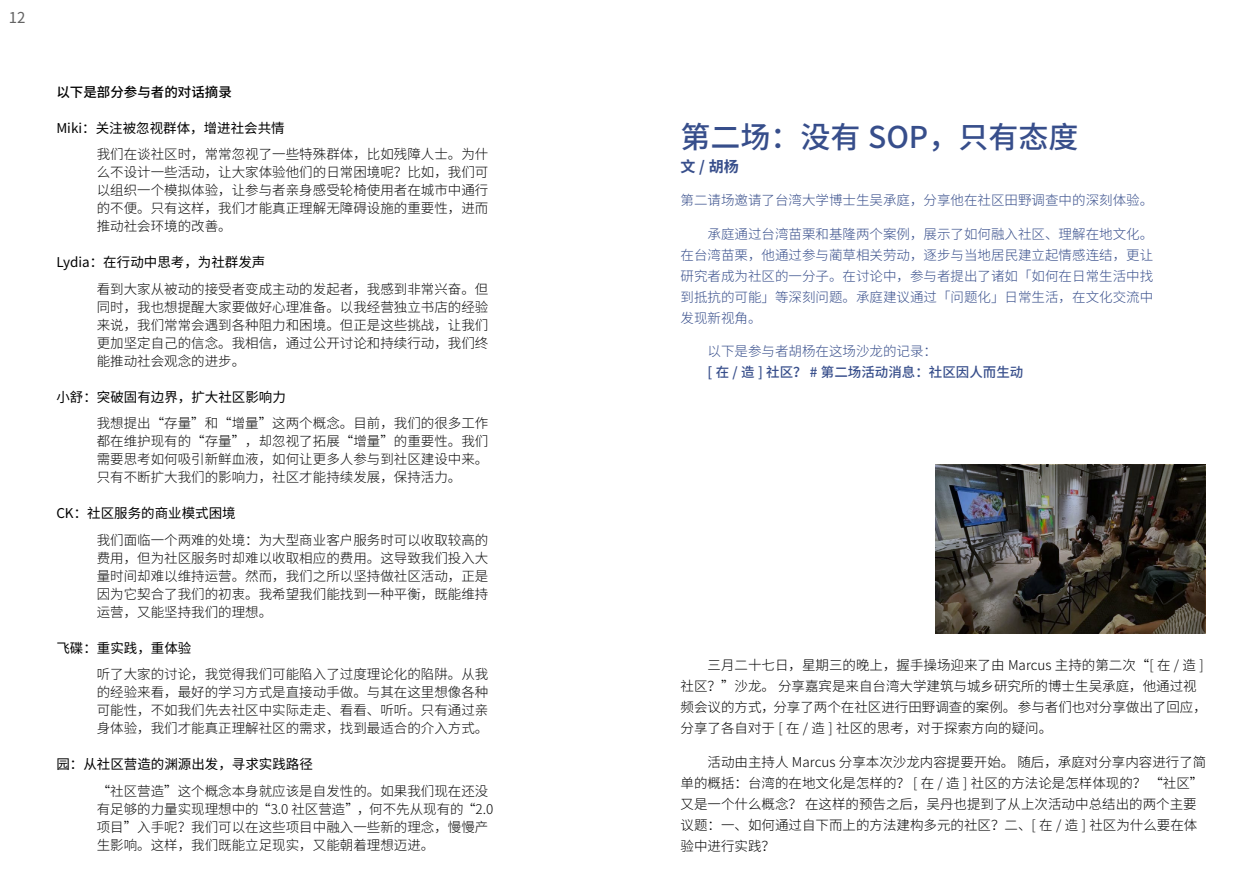
<style>
.page{position:relative;width:1259px;height:893px;background:#fff}
.page>*{position:absolute;margin:0;border:0;box-sizing:border-box;transform-origin:0 0}
.t1{font:500 30px "Source Han Sans CN";color:#374e8b}
.t2{font:700 15px "Source Han Sans CN";color:#374e8b}
.t3{font:15px "Source Han Sans CN";color:#636363}
.t4{font:300 13.5px/18px "Source Han Sans CN";color:#090909;text-align:justify}
.t5{font:300 13.5px/21px "Source Han Sans CN";color:#000}
.t6{font:300 13.5px/21px "Source Han Sans CN";color:#374e8b;text-align:justify}
.t7{font:13.5px "Source Han Sans CN";color:#000}
.t8{font:500 13.5px "Source Han Sans CN";color:#374e8b}
.t9{font:500 13.5px "Source Han Sans CN";color:#000}
</style>
<div class="page">
<img style="left:935px;top:465px;width:270px;height:169px">
<p class="t3" style="left:9px;top:9px;width:18px">12</p>
<p class="t9" style="left:56px;top:84px;width:177px">以下是部分参与者的对话摘录</p>
<p class="t7" style="left:56px;top:120px;width:230px">Miki：关注被忽视群体，增进社会共情</p>
<p class="t4" style="left:97px;top:146px;width:393px">我们在谈社区时，常常忽视了一些特殊群体，比如残障人士。为什么不设计一些活动，让大家体验他们的日常困境呢？比如，我们可以组织一个模拟体验，让参与者亲身感受轮椅使用者在城市中通行的不便。只有这样，我们才能真正理解无障碍设施的重要性，进而推动社会环境的改善。</p>
<p class="t7" style="left:56px;top:255px;width:210px">Lydia：在行动中思考，为社群发声</p>
<p class="t4" style="left:97px;top:280px;width:393px">看到大家从被动的接受者变成主动的发起者，我感到非常兴奋。但同时，我也想提醒大家要做好心理准备。以我经营独立书店的经验来说，我们常常会遇到各种阻力和困境。但正是这些挑战，让我们更加坚定自己的信念。我相信，通过公开讨论和持续行动，我们终能推动社会观念的进步。</p>
<p class="t7" style="left:56px;top:389px;width:231px">小舒：突破固有边界，扩大社区影响力</p>
<p class="t4" style="left:97px;top:415px;width:393px">我想提出“存量”和“增量”这两个概念。目前，我们的很多工作都在维护现有的“存量”，却忽视了拓展“增量”的重要性。我们需要思考如何吸引新鲜血液，如何让更多人参与到社区建设中来。只有不断扩大我们的影响力，社区才能持续发展，保持活力。</p>
<p class="t7" style="left:56px;top:506px;width:181px">CK：社区服务的商业模式困境</p>
<p class="t4" style="left:97px;top:531px;width:393px">我们面临一个两难的处境：为大型商业客户服务时可以收取较高的费用，但为社区服务时却难以收取相应的费用。这导致我们投入大量时间却难以维持运营。然而，我们之所以坚持做社区活动，正是因为它契合了我们的初衷。我希望我们能找到一种平衡，既能维持运营，又能坚持我们的理想。</p>
<p class="t7" style="left:56px;top:640px;width:136px">飞碟：重实践，重体验</p>
<p class="t4" style="left:97px;top:666px;width:393px">听了大家的讨论，我觉得我们可能陷入了过度理论化的陷阱。从我的经验来看，最好的学习方式是直接动手做。与其在这里想像各种可能性，不如我们先去社区中实际走走、看看、听听。只有通过亲身体验，我们才能真正理解社区的需求，找到最适合的介入方式。</p>
<p class="t7" style="left:56px;top:757px;width:258px">园：从社区营造的渊源出发，寻求实践路径</p>
<p class="t4" style="left:97px;top:782px;width:398px;text-align:left">“社区营造”这个概念本身就应该是自发性的。如果我们现在还没有足够的力量实现理想中的“3.0 社区营造”，何不先从现有的“2.0项目”入手呢？我们可以在这些项目中融入一些新的理念，慢慢产生影响。这样，我们既能立足现实，又能朝着理想迈进。</p>
<h1 class="t1" style="left:680px;top:120px;width:399px">第二场：没有 SOP，只有态度</h1>
<p class="t2" style="left:680px;top:158px;width:60px">文/胡杨</p>
<p class="t6" style="left:680px;top:190px;width:474px">第二请场邀请了台湾大学博士生吴承庭，分享他在社区田野调查中的深刻体验。</p>
<p class="t6" style="left:680px;top:223px;width:474px;text-indent:27px">承庭通过台湾苗栗和基隆两个案例，展示了如何融入社区、理解在地文化。在台湾苗栗，他通过参与蔺草相关劳动，逐步与当地居民建立起情感连结，更让研究者成为社区的一分子。在讨论中，参与者提出了诸如「如何在日常生活中找到抵抗的可能」等深刻问题。承庭建议通过「问题化」日常生活，在文化交流中发现新视角。</p>
<p class="t6" style="left:707px;top:341px;width:231px">以下是参与者胡杨在这场沙龙的记录：</p>
<p class="t8" style="left:707px;top:365px;width:317px">[ 在 / 造 ] 社区？ # 第二场活动消息：社区因人而生动</p>
<p class="t5" style="left:680px;top:655px;width:528px;text-indent:27px">三月二十七日，星期三的晚上，握手操场迎来了由 Marcus 主持的第二次“[ 在 / 造 ]社区？”沙龙。 分享嘉宾是来自台湾大学建筑与城乡研究所的博士生吴承庭，他通过视频会议的方式，分享了两个在社区进行田野调查的案例。 参与者们也对分享做出了回应，分享了各自对于 [ 在 / 造 ] 社区的思考，对于探索方向的疑问。</p>
<p class="t5" style="left:680px;top:751px;width:527px;text-indent:27px">活动由主持人 Marcus 分享本次沙龙内容提要开始。 随后，承庭对分享内容进行了简单的概括：台湾的在地文化是怎样的？ [ 在 / 造 ] 社区的方法论是怎样体现的？ “社区”又是一个什么概念？ 在这样的预告之后，吴丹也提到了从上次活动中总结出的两个主要议题：一、如何通过自下而上的方法建构多元的社区？二、[ 在 / 造 ] 社区为什么要在体验中进行实践？</p>
</div>
